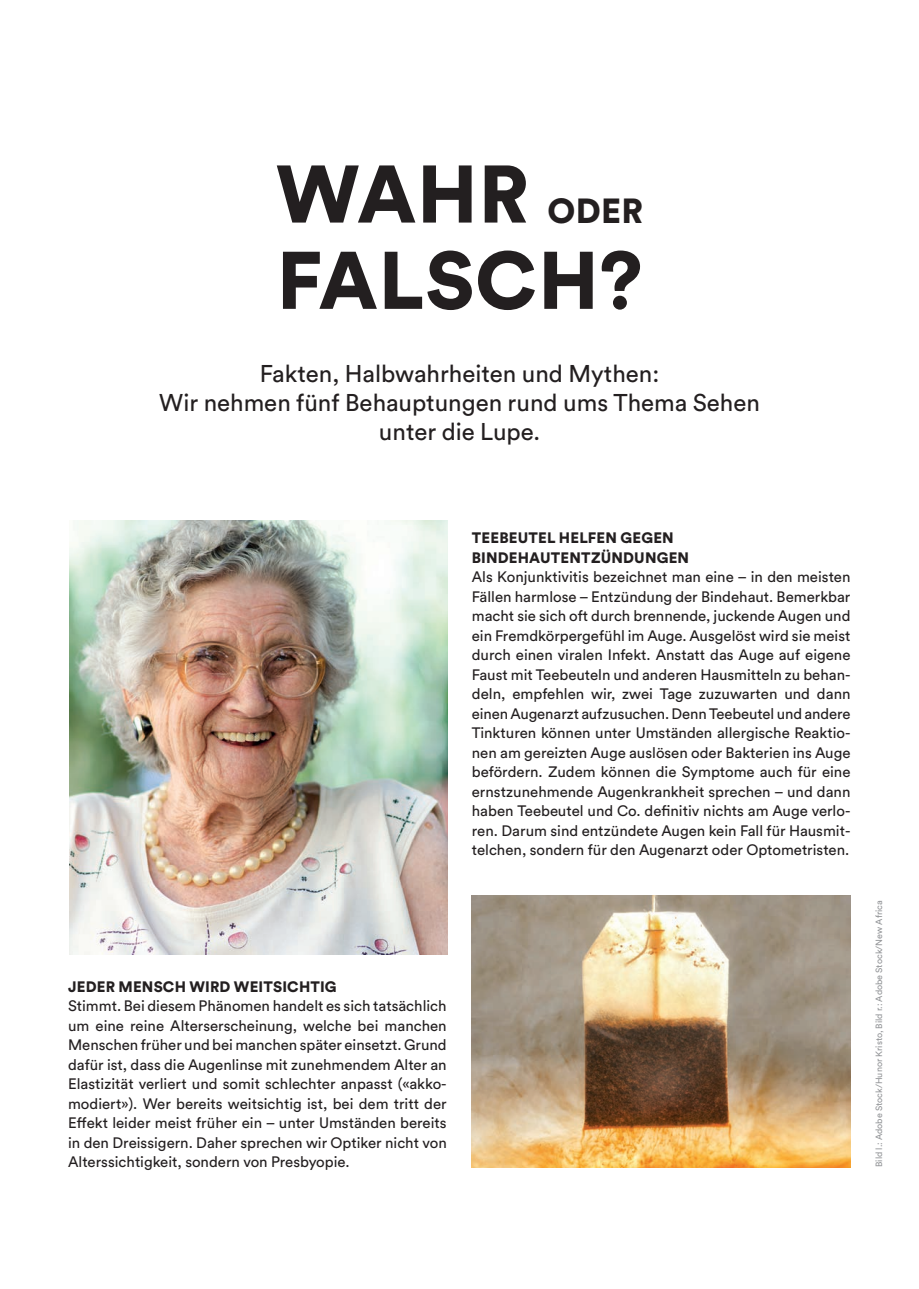
<style>
.page{position:relative;width:919px;height:1289px;background:#fff}
.page>*{position:absolute;margin:0;border:0;box-sizing:border-box;transform-origin:0 0}
.Headline_45pt_BLA{font:900 80.55px "Circular Pro";letter-spacing:.01em;color:#231f20}
.Headline_45pt_BLA-2{font:900 34.5px "Circular Pro";color:#231f20}
.Anlesetext_16pt_BO{font:24px "Circular Pro";color:#231f20}
.Fließtext_10pt_BOO{font:15px/19.5px "Circular Pro";color:#231f20;text-align:justify}
.Fließtext_Zwischen{font:900 15px "Circular Pro";letter-spacing:.01em;color:#231f20}
.Bildnachweise{font:9px "Circular Pro";color:#939598}
</style>
<div class="page">
<img style="left:69px;top:520px;width:379px;height:434px">
<img style="left:472px;top:895px;width:378px;height:272px">
<p class="Headline_45pt_BLA" style="left:276px;top:138px;width:255px">WAHR</p>
<p class="Headline_45pt_BLA-2" style="left:547px;top:186px;width:97px">ODER</p>
<p class="Headline_45pt_BLA" style="left:277px;top:224px;width:367px">FALSCH?</p>
<p class="Anlesetext_16pt_BO" style="left:260px;top:357px;width:401px">Fakten, Halbwahrheiten und Mythen:</p>
<p class="Anlesetext_16pt_BO" style="left:159px;top:386px;width:602px">Wir nehmen fünf Behauptungen rund ums Thema Sehen</p>
<p class="Anlesetext_16pt_BO" style="left:379px;top:415px;width:163px">unter die Lupe.</p>
<p class="Fließtext_Zwischen" style="left:68px;top:976px;width:270px">JEDER MENSCH WIRD WEITSICHTIG</p>
<p class="Fließtext_10pt_BOO" style="left:68px;top:995px;width:380px">Stimmt. Bei diesem Phänomen handelt es sich tatsächlich um eine reine Alterserscheinung, welche bei manchen Menschen früher und bei manchen später einsetzt. Grund dafür ist, dass die Augenlinse mit zunehmendem Alter an Elastizität verliert und somit schlechter anpasst («akko&shy;modiert»). Wer bereits weitsichtig ist, bei dem tritt der Effekt leider meist früher ein – unter Umständen bereits in den Dreissigern. Daher sprechen wir Optiker nicht von Alterssichtigkeit, sondern von Presbyopie.</p>
<p class="Fließtext_Zwischen" style="left:472px;top:527px;width:203px">TEEBEUTEL HELFEN GEGEN</p>
<p class="Fließtext_Zwischen" style="left:472px;top:547px;width:219px">BINDEHAUTENTZÜNDUNGEN</p>
<p class="Fließtext_10pt_BOO" style="left:472px;top:566px;width:380px">Als Konjunktivitis bezeichnet man eine – in den meisten Fällen harmlose – Entzündung der Bindehaut. Bemerkbar macht sie sich oft durch brennende, juckende Augen und ein Fremdkörpergefühl im Auge. Ausgelöst wird sie meist durch einen viralen Infekt. Anstatt das Auge auf eigene Faust mit Teebeuteln und anderen Hausmitteln zu behan&shy;deln, empfehlen wir, zwei Tage zuzuwarten und dann einen Augenarzt aufzusuchen. Denn Teebeutel und andere Tinkturen können unter Umständen allergische Reaktio&shy;nen am gereizten Auge auslösen oder Bakterien ins Auge befördern. Zudem können die Symptome auch für eine ernstzunehmende Augenkrankheit sprechen – und dann haben Teebeutel und Co. definitiv nichts am Auge verlo&shy;ren. Darum sind entzündete Augen kein Fall für Hausmit&shy;telchen, sondern für den Augenarzt oder Optometristen.</p>
<p class="Bildnachweise" style="left:872px;top:1166px;width:268px;rotate:-90deg">Bild l.: Adobe Stock/Hunor Kristo, Bild r.: Adobe Stock/New Africa</p>
</div>
